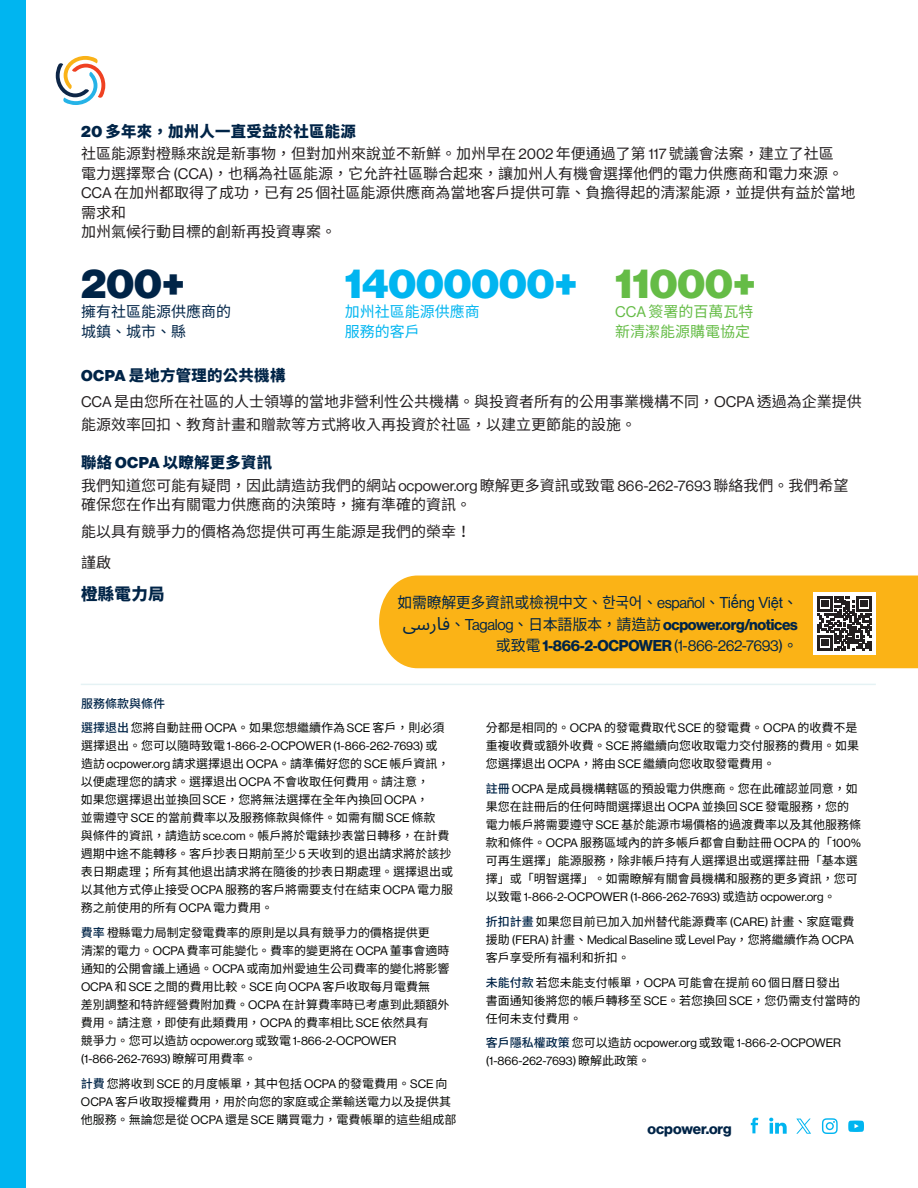
<style>
.page{position:relative;width:918px;height:1188px;background:#fff}
.page>*{position:absolute;margin:0;border:0;box-sizing:border-box;transform-origin:0 0}
.t1{font:41.1px "N Haas Grotesk DS Pro 95 Blk";color:#00b5f0}
.t2{font:41.1px "N Haas Grotesk DS Pro 95 Blk";color:#65bc46}
.t3{font:41.1px "N Haas Grotesk DS Pro 95 Blk";color:#002447}
.t4{font:18px "Noto Sans Arabic";color:#002447}
.t5{font:900 16.5px "Noto Sans CJ Ktc";letter-spacing:.02em;color:#002447}
.t6{font:900 15.3px "Noto Sans CJ Ktc";letter-spacing:.02em;color:#002447}
.t7{font:15.3px "N Haas Grotesk DS Pro 75 Bd";letter-spacing:-.02em;color:#002447}
.t8{font:15.3px "Noto Sans CJ Ktc";letter-spacing:-.02em;color:#002447}
.t9{font:15.3px "N Haas Grotesk DS Pro 55 Rg";letter-spacing:-.03em;color:#002447}
.t10{font:15px/19.5px "Noto Sans CJ Ktc";color:#231f20}
.t11{font:15px/19.5px "Noto Sans CJ Ktc";color:#65bc46}
.t12{font:15px/19.5px "Noto Sans CJ Ktc";color:#002447}
.t13{font:15px/19.5px "Noto Sans CJ Ktc";color:#00b5f0}
.t14{font:14.85px "N Haas Grotesk DS Pro 75 Bd";color:#002447}
.t15{font:12px/18px "Noto Sans CJ Ktc";color:#040503}
.t16{font:12px/18px "N Haas Grotesk DS Pro 55 Rg";color:#040503}
.s1{font-family:"N Haas Grotesk DS Pro 95 Blk";font-weight:400}
.s2{font-family:"N Haas Grotesk DS Pro 55 Rg"}
.s3{font-family:"Noto Sans KR"}
.s4{font-family:"Arial"}
.s5{font-family:"Noto Sans CJ Ktc"}
.s6{font-family:"Noto Sans JP"}
.s7{font-family:"N Haas Grotesk DS Pro 75 Bd"}
.s8{font-weight:500;color:#002447}
.s9{font-family:"Noto Sans CJ Ktc";font-weight:500;color:#002447}
</style>
<div class="page">
<div style="left:0;top:0;width:25px;height:1188px;background:#00b5f0"></div>
<svg style="left:56px;top:56px;width:49px;height:49px"></svg>
<svg style="left:796px;top:1119px;width:15px;height:15px"></svg>
<svg style="left:751px;top:1118px;width:7px;height:15px"></svg>
<svg style="left:848px;top:1121px;width:16px;height:11px"></svg>
<svg style="left:822px;top:1118px;width:16px;height:16px"></svg>
<svg style="left:769px;top:1118px;width:18px;height:16px"></svg>
<div style="left:379px;top:576px;width:539px;height:92px;background:#fbb316"></div>
<hr style="left:81px;top:684px;width:795px;height:1px;background:#cbe6ea">
<div style="left:813px;top:592px;width:63px;height:63px;background:#fff"></div>
<svg style="left:818px;top:596px;width:53px;height:54px"></svg>
<p class="t6" style="left:81px;top:122px;width:276px"><span class="s1">20</span> 多年來，加州人一直受益於社區能源</p>
<p class="t10" style="left:81px;top:145px;width:776px">社區能源對橙縣來說是新事物，但對加州來說並不新鮮。加州早在 <span class="s2">2002</span> 年便通過了第 <span class="s2">117</span> 號議會法案，建立了社區<br>電力選擇聚合 <span class="s2">(CCA)</span>，也稱為社區能源，它允許社區聯合起來，讓加州人有機會選擇他們的電力供應商和電力來源。<span class="s2">CCA</span> 在加州都取得了成功，已有 <span class="s2">25</span> 個社區能源供應商為當地客戶提供可靠、負擔得起的清潔能源，並提供有益於當地需求和<br>加州氣候行動目標的創新再投資專案。</p>
<h1 class="t3" style="left:81px;top:260px;width:106px">200+</h1>
<p class="t12" style="left:81px;top:303px;width:151px">擁有社區能源供應商的城鎮、城市、縣</p>
<h1 class="t1" style="left:345px;top:260px;width:234px">14000000+</h1>
<p class="t13" style="left:345px;top:303px;width:136px">加州社區能源供應商服務的客戶</p>
<h1 class="t2" style="left:615px;top:260px;width:142px">11000+</h1>
<p class="t11" style="left:615px;top:303px;width:140px"><span class="s2">CCA</span> 簽署的百萬瓦特新清潔能源購電協定</p>
<p class="t6" style="left:81px;top:367px;width:206px"><span class="s1">OCPA</span> 是地方管理的公共機構</p>
<p class="t10" style="left:81px;top:391px;width:782px;line-height:22.5px"><span class="s2">CCA</span> 是由您所在社區的人士領導的當地非營利性公共機構。與投資者所有的公用事業機構不同，<span class="s2">OCPA</span> 透過為企業提供能源效率回扣、教育計畫和贈款等方式將收入再投資於社區，以建立更節能的設施。</p>
<p class="t6" style="left:81px;top:454px;width:193px">聯絡 <span class="s1">OCPA</span> 以瞭解更多資訊</p>
<p class="t10" style="left:81px;top:476px;width:769px">我們知道您可能有疑問，因此請造訪我們的網站 <span class="s2">ocpower.org</span> 瞭解更多資訊或致電 <span class="s2">866-262-7693</span> 聯絡我們。我們希望確保您在作出有關電力供應商的決策時，擁有準確的資訊。</p>
<p class="t10" style="left:81px;top:516px;width:391px;line-height:31.3px">能以具有競爭力的價格為您提供可再生能源是我們的榮幸！謹啟</p>
<h3 class="t5" style="left:81px;top:584px;width:85px">橙縣電力局</h3>
<p class="t8" style="left:398px;top:594px;width:402px">如需瞭解更多資訊或檢視中文、<span class="s3">한국어</span>、<span class="s2">español</span>、<span class="s4">Tiếng Việt</span>、</p>
<h2 class="t4" style="left:403px;top:613px;width:49px">ی س فار</h2>
<p class="t7" style="left:450px;top:615px;width:349px"><span class="s5">、</span><span class="s2">Tagalog</span><span class="s5">、</span><span class="s6">日本語</span><span class="s5">版本，請造訪</span>ocpower.org/notices</p>
<p class="t9" style="left:496px;top:637px;width:303px"><span class="s5">或致電</span><span class="s7">1-866-2-OCPOWER</span> (1-866-262-7693)<span class="s5">。</span></p>
<p class="t15" style="left:81px;top:691px;width:365px;line-height:24.8px"><span class="s8">服務條款與條件<br>選擇退出</span>您將自動註冊 <span class="s2">OCPA</span>。如果您想繼續作為 <span class="s2">SCE</span> 客戶，則必須</p>
<p class="t16" style="left:81px;top:737px;width:358px"><span class="s5">選擇退出。您可以隨時致電</span> 1-866-2-OCPOWER (1-866-262-7693) <span class="s5">或</span></p>
<p class="t15" style="left:81px;top:755px;width:374px">造訪 <span class="s2">ocpower.org</span> 請求選擇退出 <span class="s2">OCPA</span>。請準備好您的 <span class="s2">SCE</span> 帳戶資訊，以便處理您的請求。選擇退出 <span class="s2">OCPA</span> 不會收取任何費用。請注意，<br>如果您選擇退出並換回 <span class="s2">SCE</span>，您將無法選擇在全年內換回 <span class="s2">OCPA</span>，<br>並需遵守 <span class="s2">SCE</span> 的當前費率以及服務條款與條件。如需有關 <span class="s2">SCE</span> 條款<br>與條件的資訊，請造訪 <span class="s2">sce.com</span>。帳戶將於電錶抄表當日轉移，在計費週期中途不能轉移。客戶抄表日期前至少 <span class="s2">5</span> 天收到的退出請求將於該抄表日期處理；所有其他退出請求將在隨後的抄表日期處理。選擇退出或以其他方式停止接受 <span class="s2">OCPA</span> 服務的客戶將需要支付在結束 <span class="s2">OCPA</span> 電力服務之前使用的所有 <span class="s2">OCPA</span> 電力費用。</p>
<p class="t15" style="left:81px;top:924px;width:370px"><span class="s8">費率</span>橙縣電力局制定發電費率的原則是以具有競爭力的價格提供更<br>清潔的電力。<span class="s2">OCPA</span> 費率可能變化。費率的變更將在 <span class="s2">OCPA</span> 董事會適時通知的公開會議上通過。<span class="s2">OCPA</span> 或南加州愛迪生公司費率的變化將影響<span class="s2">OCPA</span> 和 <span class="s2">SCE</span> 之間的費用比較。<span class="s2">SCE</span> 向 <span class="s2">OCPA</span> 客戶收取每月電費無<br>差別調整和特許經營費附加費。<span class="s2">OCPA</span> 在計算費率時已考慮到此類額外費用。請注意，即使有此類費用，<span class="s2">OCPA</span> 的費率相比 <span class="s2">SCE</span> 依然具有</p>
<p class="t16" style="left:81px;top:1032px;width:317px"><span class="s5">競爭力。您可以造訪</span> ocpower.org <span class="s5">或致電</span> 1-866-2-OCPOWER (1-866-262-7693) <span class="s5">瞭解可用費率。</span></p>
<p class="t15" style="left:81px;top:1075px;width:377px"><span class="s8">計費</span>您將收到 <span class="s2">SCE</span> 的月度帳單，其中包括 <span class="s2">OCPA</span> 的發電費用。<span class="s2">SCE</span> 向<br><span class="s2">OCPA</span> 客戶收取授權費用，用於向您的家庭或企業輸送電力以及提供其他服務。無論您是從 <span class="s2">OCPA</span> 還是 <span class="s2">SCE</span> 購買電力，電費帳單的這些組成部</p>
<p class="t15" style="left:486px;top:719px;width:375px">分都是相同的。<span class="s2">OCPA</span> 的發電費取代 <span class="s2">SCE</span> 的發電費。<span class="s2">OCPA</span> 的收費不是重複收費或額外收費。<span class="s2">SCE</span> 將繼續向您收取電力交付服務的費用。如果您選擇退出 <span class="s2">OCPA</span>，將由 <span class="s2">SCE</span> 繼續向您收取發電費用。</p>
<p class="t15" style="left:486px;top:780px;width:377px"><span class="s8">註冊</span> <span class="s2">OCPA</span> 是成員機構轄區的預設電力供應商。您在此確認並同意，如果您在註冊后的任何時間選擇退出 <span class="s2">OCPA</span> 並換回 <span class="s2">SCE</span> 發電服務，您的電力帳戶將需要遵守 <span class="s2">SCE</span> 基於能源市場價格的過渡費率以及其他服務條款和條件。<span class="s2">OCPA</span> 服務區域內的許多帳戶都會自動註冊 <span class="s2">OCPA</span> 的「<span class="s2">100%</span>可再生選擇」能源服務，除非帳戶持有人選擇退出或選擇註冊「基本選擇」或「明智選擇」。如需瞭解有關會員機構和服務的更多資訊，您可</p>
<p class="t16" style="left:486px;top:888px;width:351px"><span class="s5">以致電</span> 1-866-2-OCPOWER (1-866-262-7693) <span class="s5">或造訪</span> ocpower.org<span class="s5">。</span></p>
<p class="t15" style="left:486px;top:913px;width:370px"><span class="s8">折扣計畫</span>如果您目前已加入加州替代能源費率 <span class="s2">(CARE)</span> 計畫、家庭電費</p>
<p class="t16" style="left:486px;top:931px;width:370px"><span class="s5">援助</span> (FERA) <span class="s5">計畫、</span>Medical Baseline <span class="s5">或</span> Level Pay<span class="s5">，您將繼續作為</span> OCPA</p>
<p class="t15" style="left:486px;top:945px;width:356px;line-height:24.8px">客戶享受所有福利和折扣。<br><span class="s8">未能付款</span>若您未能支付帳單，<span class="s2">OCPA</span> 可能會在提前 <span class="s2">60</span> 個日曆日發出</p>
<p class="t15" style="left:486px;top:991px;width:376px">書面通知後將您的帳戶轉移至 <span class="s2">SCE</span>。若您換回 <span class="s2">SCE</span>，您仍需支付當時的任何未支付費用。</p>
<p class="t16" style="left:486px;top:1034px;width:357px"><span class="s9">客戶隱私權政策</span><span class="s5">您可以造訪</span> ocpower.org <span class="s5">或致電</span> 1-866-2-OCPOWER (1-866-262-7693) <span class="s5">瞭解此政策。</span></p>
<p class="t14" style="left:648px;top:1120px;width:86px">ocpower.org</p>
</div>
